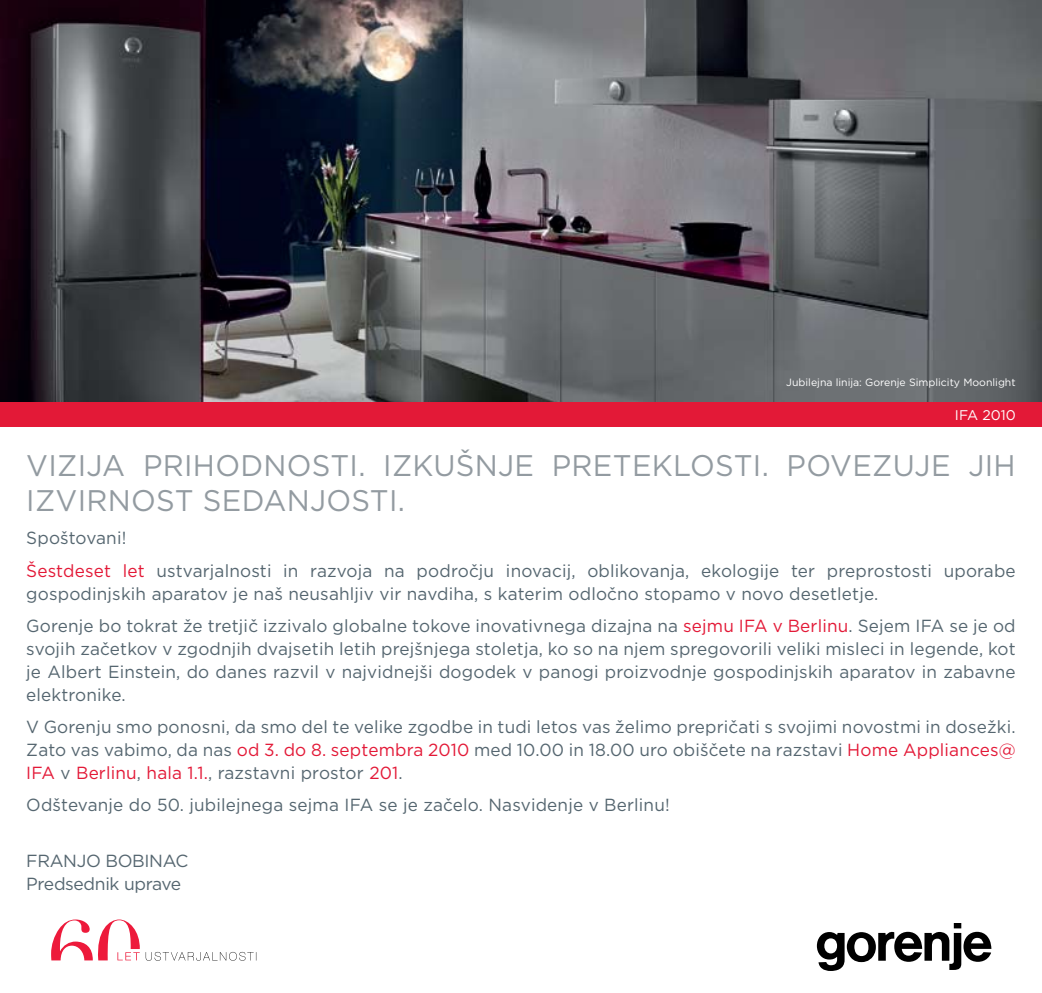
<style>
.page{position:relative;width:1042px;height:993px;background:#fff}
.page>*{position:absolute;margin:0;border:0;box-sizing:border-box;transform-origin:0 0}
.t1{font:29.75px/35.7px "Gotham";letter-spacing:.01em;color:#939ba1}
.t2{font:17.5px/22.8px "Gotham";letter-spacing:.01em;color:#556670}
.t3{font:17.5px/22.8px "Gotham";letter-spacing:-.02em;color:#556670}
.t4{font:14px "Gotham";color:#fff}
.t5{font:10.5px "Gotham";color:#fff}
.s1{color:#e31937}
</style>
<div class="page">
<img style="left:0;top:0;width:1042px;height:402px">
<div style="left:0;top:402px;width:1042px;height:25px;background:#e31937"></div>
<svg style="left:51px;top:919px;width:89px;height:41px"></svg>
<svg style="left:146px;top:951px;width:111px;height:9px"></svg>
<svg style="left:817px;top:923px;width:174px;height:47px"></svg>
<p class="t5" style="left:786px;top:375px;width:231px">Jubilejna linija: Gorenje Simplicity Moonlight</p>
<p class="t4" style="left:955px;top:406px;width:62px">IFA 2010</p>
<h1 class="t1" style="left:26px;top:446px;width:991px">VIZIJA PRIHODNOSTI. IZKUŠNJE PRETEKLOSTI. POVEZUJE JIH<br>IZVIRNOST SEDANJOSTI.</h1>
<p class="t2" style="left:26px;top:521px;width:991px;line-height:32.7px">Spoštovani!<br><span class="s1">Šestdeset let</span> ustvarjalnosti in razvoja na področju inovacij, oblikovanja, ekologije ter preprostosti uporabe</p>
<p class="t2" style="left:26px;top:576px;width:991px;line-height:32.7px">gospodinjskih aparatov je naš neusahljiv vir navdiha, s katerim odločno stopamo v novo desetletje.<br>Gorenje bo tokrat že tretjič izzivalo globalne tokove inovativnega dizajna na <span class="s1">sejmu IFA v Berlinu</span>. Sejem IFA se je od</p>
<p class="t2" style="left:26px;top:636px;width:991px;text-align:justify">svojih začetkov v zgodnjih dvajsetih letih prejšnjega stoletja, ko so na njem spregovorili veliki misleci in legende, kot je Albert Einstein, do danes razvil v najvidnejši dogodek v panogi proizvodnje gospodinjskih aparatov in zabavne elektronike.</p>
<p class="t2" style="left:26px;top:715px;width:991px;text-align:justify">V Gorenju smo ponosni, da smo del te velike zgodbe in tudi letos vas želimo prepričati s svojimi novostmi in dosežki.<br>Zato vas vabimo, da nas <span class="s1">od 3. do 8. septembra 2010</span> med 10.00 in 18.00 uro obiščete na razstavi <span class="s1">Home Appliances@ IFA</span> v <span class="s1">Berlinu</span>, <span class="s1">hala 1.1.</span>, razstavni prostor <span class="s1">201</span>.</p>
<p class="t2" style="left:26px;top:793px;width:645px">Odštevanje do 50. jubilejnega sejma IFA se je začelo. Nasvidenje v Berlinu!</p>
<p class="t3" style="left:26px;top:848px;width:164px">FRANJO BOBINAC<br>Predsednik uprave</p>
</div>
